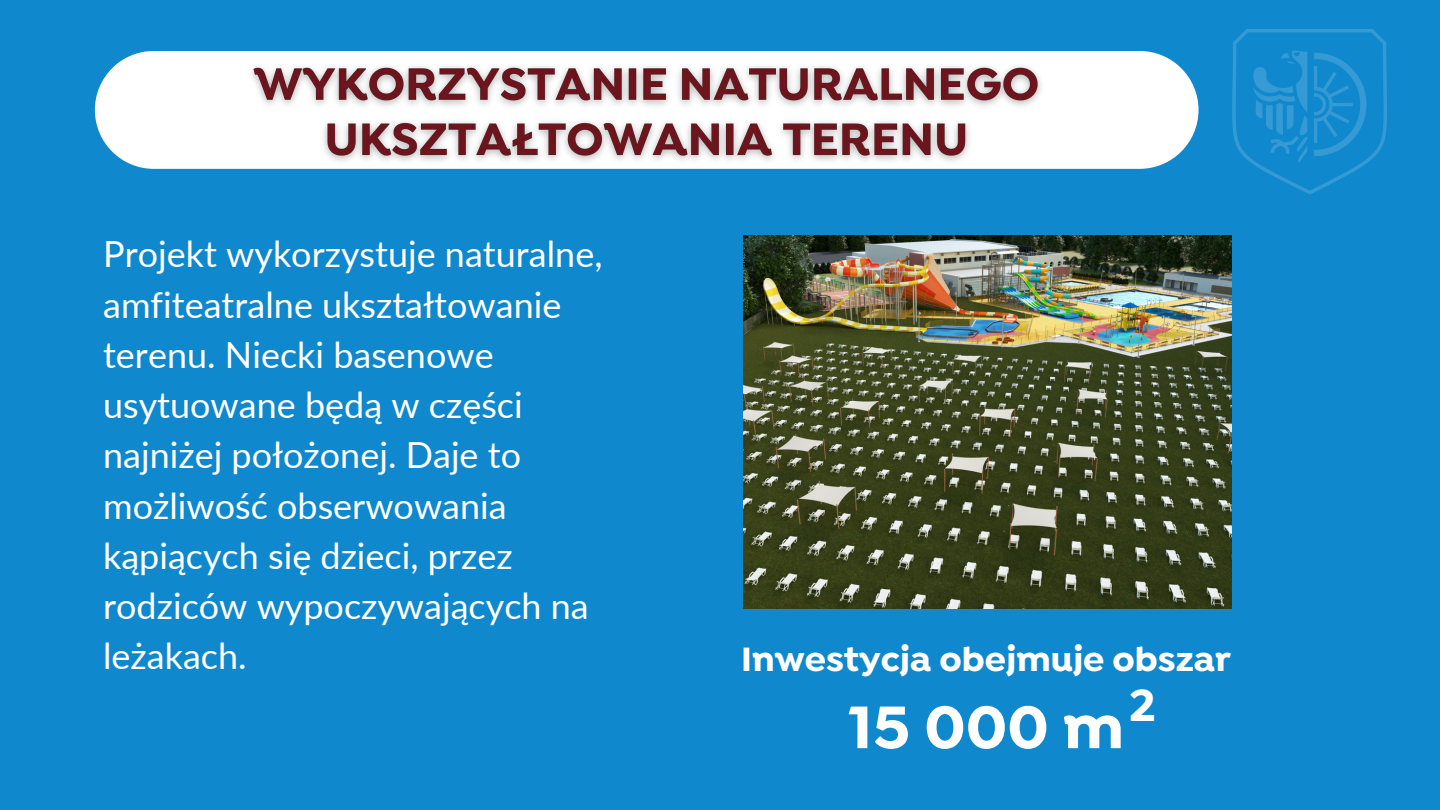
<style>
.page{position:relative;width:1440px;height:810px;background:#0f88cd}
.page>*{position:absolute;margin:0;border:0;box-sizing:border-box;transform-origin:0 0}
.t1{font:700 64px "Isidora";color:#fff}
.t2{font:36px/50.2px "Lato";color:#fff}
.t3{font:700 36px "Isidora";color:#fff}
</style>
<div class="page">
<div style="left:95px;top:51px;width:1104px;height:118px;background:#fff;border-radius:59px"></div>
<img style="left:1232px;top:30px;width:155px;height:164px">
<img style="left:744px;top:236px;width:487px;height:373px">
<img style="left:242px;top:66px;width:810px;height:103px">
<p class="t2" style="left:103px;top:228px;width:501px">Projekt wykorzystuje naturalne, amfiteatralne ukształtowanie terenu. Niecki basenowe usytuowane będą w części najniżej położonej. Daje to możliwość obserwowania kąpiących się dzieci, przez rodziców wypoczywających na leżakach.</p>
<p class="t3" style="left:741px;top:640px;width:491px">Inwestycja obejmuje obszar</p>
<h1 class="t1" style="left:848px;top:694px;width:309px">15 000 m<sup>2</sup></h1>
</div>
